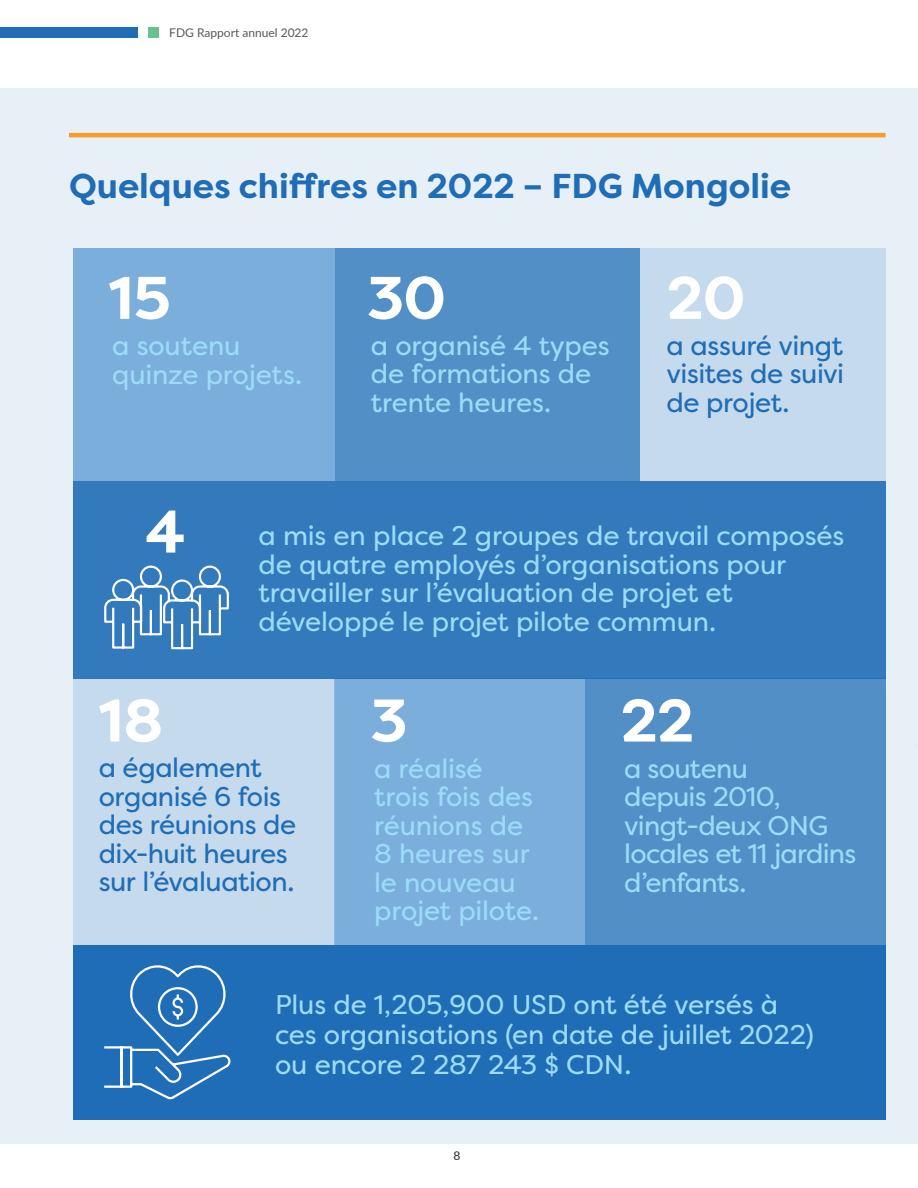
<style>
.page{position:relative;width:918px;height:1188px;background:#fff}
.page>*{position:absolute;margin:0;border:0;box-sizing:border-box;transform-origin:0 0}
.t1{font:700 60px "Filson Pro";letter-spacing:-.01em;color:#fff}
.Titre{font:700 34.5px "Filson Pro";color:#1e6db6}
.t2{font:27px/28.5px "Filson Pro";letter-spacing:-.01em;color:#9cdcf8}
.t3{font:27px/28.5px "Filson Pro";letter-spacing:-.02em;color:#1e6db6;text-align:justify}
.t4{font:27px/28.5px "Filson Pro";letter-spacing:-.03em;color:#9cdcf8}
.t5{font:12px "Lato";color:#57585a}
.t6{font:12px "Lato";color:#231f20}
</style>
<div class="page">
<div style="left:0;top:27px;width:138px;height:10px;background:#1e6db6"></div>
<div style="left:148px;top:27px;width:11px;height:10px;background:#69c18c"></div>
<div style="left:0;top:88px;width:918px;height:1056px;background:#e8f0f7"></div>
<hr style="left:69px;top:133px;width:817px;height:4px;background:#f69d27">
<div style="left:334px;top:248px;width:306px;height:233px;background:#538fc7"></div>
<div style="left:585px;top:679px;width:301px;height:266px;background:#538fc7"></div>
<div style="left:73px;top:248px;width:261px;height:233px;background:#7caedb"></div>
<div style="left:334px;top:679px;width:251px;height:266px;background:#7caedb"></div>
<div style="left:640px;top:248px;width:246px;height:233px;background:#c5daed"></div>
<div style="left:73px;top:679px;width:261px;height:266px;background:#c5daed"></div>
<div style="left:73px;top:481px;width:813px;height:198px;background:#327abc"></div>
<div style="left:73px;top:945px;width:813px;height:175px;background:#1e6db6"></div>
<svg style="left:104px;top:565px;width:125px;height:85px"></svg>
<svg style="left:104px;top:965px;width:127px;height:135px"></svg>
<p class="t5" style="left:169px;top:24px;width:141px">FDG Rapport annuel 2022</p>
<p class="Titre" style="left:69px;top:164px;width:724px">Quelques chiffres en 2022 – FDG Mongolie</p>
<p class="t1" style="left:109px;top:260px;width:63px">15</p>
<p class="t2" style="left:112px;top:331px;width:192px">a soutenu quinze projets.</p>
<p class="t1" style="left:367px;top:260px;width:80px">30</p>
<p class="t1" style="left:667px;top:260px;width:80px">20</p>
<p class="t2" style="left:371px;top:331px;width:240px">a organisé 4 types de formations de trente heures.</p>
<p class="t3" style="left:667px;top:331px;width:179px">a assuré vingt visites de suivi de projet.</p>
<p class="t1" style="left:146px;top:494px;width:41px">4</p>
<p class="t1" style="left:99px;top:683px;width:66px">18</p>
<p class="t2" style="left:259px;top:521px;width:587px">a mis en place 2 groupes de travail composés de quatre employés d’organisations pour travailler sur l’évaluation de projet et développé le projet pilote commun.</p>
<p class="t1" style="left:371px;top:683px;width:39px">3</p>
<p class="t1" style="left:621px;top:683px;width:75px">22</p>
<p class="t3" style="left:99px;top:753px;width:199px;text-align:left">a également organisé 6 fois des réunions de dix-huit heures sur l’évaluation.</p>
<p class="t2" style="left:374px;top:754px;width:166px">a réalisé trois fois des réunions de<br>8 heures sur le nouveau projet pilote.</p>
<p class="t4" style="left:624px;top:754px;width:234px">a soutenu<br>depuis 2010, vingt-deux ONG locales et 11 jardins d’enfants.</p>
<p class="t2" style="left:275px;top:989px;width:540px;line-height:30px">Plus de 1,205,900 USD ont été versés à ces organisations (en date de juillet 2022) ou encore 2 287 243 $ CDN.</p>
<p class="t6" style="left:454px;top:1147px;width:8px">8</p>
</div>
